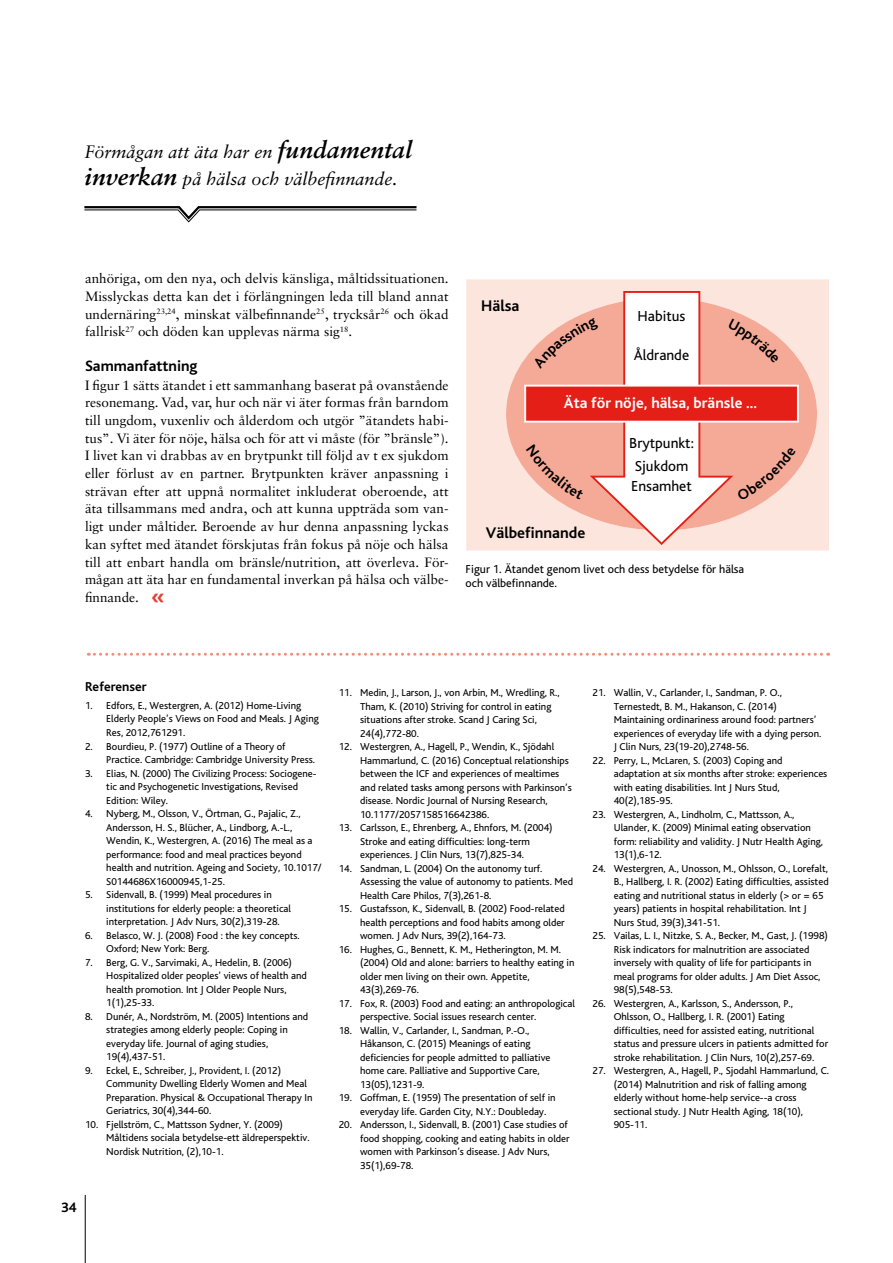
<style>
.page{position:relative;width:893px;height:1263px;background:#fff}
.page>*{position:absolute;margin:0;border:0;box-sizing:border-box;transform-origin:0 0}
.t1{font:italic 18px/27px "Sabon";color:#000}
.t2{font:700 17.1px "Bliss";color:#fff}
.t3{font:700 16.05px "Bliss";color:#000}
.t4{font:700 15.75px "Bliss";color:#fff}
.t5{font:700 15.75px "Bliss";color:#000}
.t6{font:15.15px/22.8px "Bliss";color:#000;text-align:center}
.t7{font:700 14.25px "Bliss";color:#000}
.t8{font:13.5px/17.7px "Sabon";color:#000;text-align:justify}
.t9{font:700 13.5px "Bliss";color:#000}
.t10{font:12px/13.5px "Bliss";color:#000}
.t11{font:10.5px/13.5px "Bliss";color:#000}
.s1{font-weight:700;font-size:24px}
.s2{font-family:"Trade Gothic Bold Two";font-size:27px;color:#e83e33}
</style>
<div class="page">
<hr style="left:85px;top:1195px;width:1px;height:68px;background:#000">
<div style="left:466px;top:279px;width:363px;height:272px;background:#fce5dd"></div>
<div style="left:506px;top:298px;width:311px;height:232px;background:#f5aa97;border-radius:50%"></div>
<svg style="left:88px;top:653px;width:741px;height:3px"></svg>
<svg style="left:84px;top:206px;width:333px;height:17px"></svg>
<svg style="left:524px;top:291px;width:275px;height:254px"></svg>
<h1 class="t1" style="left:85px;top:138px;width:329px">Förmågan att äta har en <span class="s1">fundamental inverkan</span> på hälsa och välbefinnande.</h1>
<p class="t8" style="left:85px;top:270px;width:365px">anhöriga, om den nya, och delvis känsliga, måltidssituationen.<br>Misslyckas detta kan det i förlängningen leda till bland annat undernäring<sup>23,24</sup>, minskat välbefinnande<sup>25</sup>, trycksår<sup>26</sup> och ökad fallrisk<sup>27</sup> och döden kan upplevas närma sig<sup>18</sup>.</p>
<h3 class="t5" style="left:85px;top:357px;width:114px">Sammanfattning</h3>
<p class="t8" style="left:85px;top:376px;width:365px">I figur 1 sätts ätandet i ett sammanhang baserat på ovanstående resonemang. Vad, var, hur och när vi äter formas från barndom till ungdom, vuxenliv och ålderdom och utgör ”ätandets habi&shy;tus”. Vi äter för nöje, hälsa och för att vi måste (för ”bränsle”).<br>I livet kan vi drabbas av en brytpunkt till följd av t ex sjukdom eller förlust av en partner. Brytpunkten kräver anpassning i strävan efter att uppnå normalitet inkluderat oberoende, att äta tillsammans med andra, och att kunna uppträda som van&shy;ligt under måltider. Beroende av hur denna anpassning lyckas kan syftet med ätandet förskjutas från fokus på nöje och hälsa till att enbart handla om bränsle/nutrition, att överleva. För&shy;mågan att äta har en fundamental inverkan på hälsa och välbe&shy;finnande. <span class="s2">«</span></p>
<h3 class="t3" style="left:481px;top:297px;width:40px">Hälsa</h3>
<h3 class="t6" style="left:638px;top:305px;width:49px">Habitus</h3>
<h3 class="t6" style="left:634px;top:344px;width:57px">Åldrande</h3>
<h3 class="t4" style="left:564px;top:395px;width:195px">Äta för nöje, hälsa, bränsle ...</h3>
<h2 class="t2" style="left:557px;top:396px;width:211px">Äta för nöje, hälsa, bränsle ...</h2>
<h3 class="t6" style="left:629px;top:432px;width:66px">Brytpunkt:<br>Sjukdom</h3>
<h3 class="t6" style="left:631px;top:474px;width:62px">Ensamhet</h3>
<h3 class="t3" style="left:486px;top:524px;width:101px">Välbefinnande</h3>
<p class="t10" style="left:466px;top:563px;width:280px">Figur 1. Ätandet genom livet och dess betydelse för hälsa och välbefinnande.</p>
<p class="t9" style="left:85px;top:680px;width:63px">Referenser</p>
<p class="t11" style="left:106px;top:699px;width:214px;text-indent:-21px">1. Edfors, E., Westergren, A. (2012) Home-Living<br>Elderly People’s Views on Food and Meals. J Aging<br>Res, 2012,761291.</p>
<p class="t11" style="left:106px;top:739px;width:210px;text-indent:-21px">2. Bourdieu, P. (1977) Outline of a Theory of<br>Practice. Cambridge: Cambridge University Press.</p>
<p class="t11" style="left:106px;top:766px;width:212px;text-indent:-21px">3. Elias, N. (2000) The Civilizing Process: Sociogene&shy;tic and Psychogenetic Investigations, Revised<br>Edition: Wiley.</p>
<p class="t11" style="left:106px;top:807px;width:217px;text-indent:-21px">4. Nyberg, M., Olsson, V., Örtman, G., Pajalic, Z., Andersson, H. S., Blücher, A., Lindborg, A.-L., Wendin, K., Westergren, A. (2016) The meal as a performance: food and meal practices beyond health and nutrition. Ageing and Society, 10.1017/ S0144686X16000945,1-25.</p>
<p class="t11" style="left:106px;top:888px;width:186px;text-indent:-21px">5. Sidenvall, B. (1999) Meal procedures in institutions for elderly people: a theoretical interpretation. J Adv Nurs, 30(2),319-28.</p>
<p class="t11" style="left:106px;top:928px;width:195px;text-indent:-21px">6. Belasco, W. J. (2008) Food : the key concepts.<br>Oxford; New York: Berg.</p>
<p class="t11" style="left:106px;top:955px;width:202px;text-indent:-21px">7. Berg, G. V., Sarvimaki, A., Hedelin, B. (2006)<br>Hospitalized older peoples’ views of health and health promotion. Int J Older People Nurs, 1(1),25-33.</p>
<p class="t11" style="left:106px;top:1009px;width:203px;text-indent:-21px">8. Dunér, A., Nordström, M. (2005) Intentions and strategies among elderly people: Coping in everyday life. Journal of aging studies, 19(4),437-51.</p>
<p class="t11" style="left:106px;top:1063px;width:208px;text-indent:-21px">9. Eckel, E., Schreiber, J., Provident, I. (2012)<br>Community Dwelling Elderly Women and Meal Preparation. Physical &amp; Occupational Therapy In Geriatrics, 30(4),344-60.</p>
<p class="t11" style="left:106px;top:1118px;width:205px;text-indent:-21px">10. Fjellström, C., Mattsson Sydner, Y. (2009)<br>Måltidens sociala betydelse-ett äldreperspektiv.<br>Nordisk Nutrition, (2),10-1.</p>
<h3 class="t7" style="left:61px;top:1200px;width:17px">34</h3>
<p class="t11" style="left:360px;top:686px;width:201px;text-indent:-21px">11. Medin, J., Larson, J., von Arbin, M., Wredling, R., Tham, K. (2010) Striving for control in eating situations after stroke. Scand J Caring Sci, 24(4),772-80.</p>
<p class="t11" style="left:360px;top:740px;width:213px;text-indent:-21px">12. Westergren, A., Hagell, P., Wendin, K., Sjödahl Hammarlund, C. (2016) Conceptual relationships between the ICF and experiences of mealtimes and related tasks among persons with Parkinson’s disease. Nordic Journal of Nursing Research, 10.1177/2057158516642386.</p>
<p class="t11" style="left:360px;top:821px;width:194px;text-indent:-21px">13. Carlsson, E., Ehrenberg, A., Ehnfors, M. (2004)<br>Stroke and eating difficulties: long-term experiences. J Clin Nurs, 13(7),825-34.</p>
<p class="t11" style="left:360px;top:862px;width:215px;text-indent:-21px">14. Sandman, L. (2004) On the autonomy turf.<br>Assessing the value of autonomy to patients. Med<br>Health Care Philos, 7(3),261-8.</p>
<p class="t11" style="left:360px;top:902px;width:206px;text-align:justify;text-indent:-21px">15. Gustafsson, K., Sidenvall, B. (2002) Food-related health perceptions and food habits among older women. J Adv Nurs, 39(2),164-73.</p>
<p class="t11" style="left:360px;top:943px;width:216px;text-indent:-21px">16. Hughes, G., Bennett, K. M., Hetherington, M. M. (2004) Old and alone: barriers to healthy eating in older men living on their own. Appetite, 43(3),269-76.</p>
<p class="t11" style="left:360px;top:997px;width:216px;text-indent:-21px">17. Fox, R. (2003) Food and eating: an anthropological perspective. Social issues research center.</p>
<p class="t11" style="left:360px;top:1024px;width:192px;text-indent:-21px">18. Wallin, V., Carlander, I., Sandman, P.-O., Håkanson, C. (2015) Meanings of eating deficiencies for people admitted to palliative home care. Palliative and Supportive Care, 13(05),1231-9.</p>
<p class="t11" style="left:360px;top:1091px;width:197px;text-indent:-21px">19. Goffman, E. (1959) The presentation of self in everyday life. Garden City, N.Y.: Doubleday.</p>
<p class="t11" style="left:360px;top:1118px;width:211px;text-indent:-21px">20. Andersson, I., Sidenvall, B. (2001) Case studies of food shopping, cooking and eating habits in older women with Parkinson’s disease. J Adv Nurs, 35(1),69-78.</p>
<p class="t11" style="left:614px;top:686px;width:209px;text-indent:-21px">21. Wallin, V., Carlander, I., Sandman, P. O., Ternestedt, B. M., Hakanson, C. (2014)<br>Maintaining ordinariness around food: partners’ experiences of everyday life with a dying person.<br>J Clin Nurs, 23(19-20),2748-56.</p>
<p class="t11" style="left:614px;top:754px;width:215px;text-indent:-21px">22. Perry, L., McLaren, S. (2003) Coping and adaptation at six months after stroke: experiences with eating disabilities. Int J Nurs Stud, 40(2),185-95.</p>
<p class="t11" style="left:614px;top:808px;width:211px;text-indent:-21px">23. Westergren, A., Lindholm, C., Mattsson, A., Ulander, K. (2009) Minimal eating observation form: reliability and validity. J Nutr Health Aging, 13(1),6-12.</p>
<p class="t11" style="left:614px;top:862px;width:216px;text-indent:-21px">24. Westergren, A., Unosson, M., Ohlsson, O., Lorefalt, B., Hallberg, I. R. (2002) Eating difficulties, assisted eating and nutritional status in elderly (&gt; or = 65 years) patients in hospital rehabilitation. Int J Nurs Stud, 39(3),341-51.</p>
<p class="t11" style="left:614px;top:929px;width:216px;text-indent:-21px">25. Vailas, L. I., Nitzke, S. A., Becker, M., Gast, J. (1998)<br>Risk indicators for malnutrition are associated inversely with quality of life for participants in meal programs for older adults. J Am Diet Assoc, 98(5),548-53.</p>
<p class="t11" style="left:614px;top:997px;width:216px;text-indent:-21px">26. Westergren, A., Karlsson, S., Andersson, P., Ohlsson, O., Hallberg, I. R. (2001) Eating difficulties, need for assisted eating, nutritional status and pressure ulcers in patients admitted for stroke rehabilitation. J Clin Nurs, 10(2),257-69.</p>
<p class="t11" style="left:614px;top:1064px;width:217px;text-indent:-21px">27. Westergren, A., Hagell, P., Sjodahl Hammarlund, C. (2014) Malnutrition and risk of falling among elderly without home-help service--a cross sectional study. J Nutr Health Aging, 18(10), 905-11.</p>
</div>
